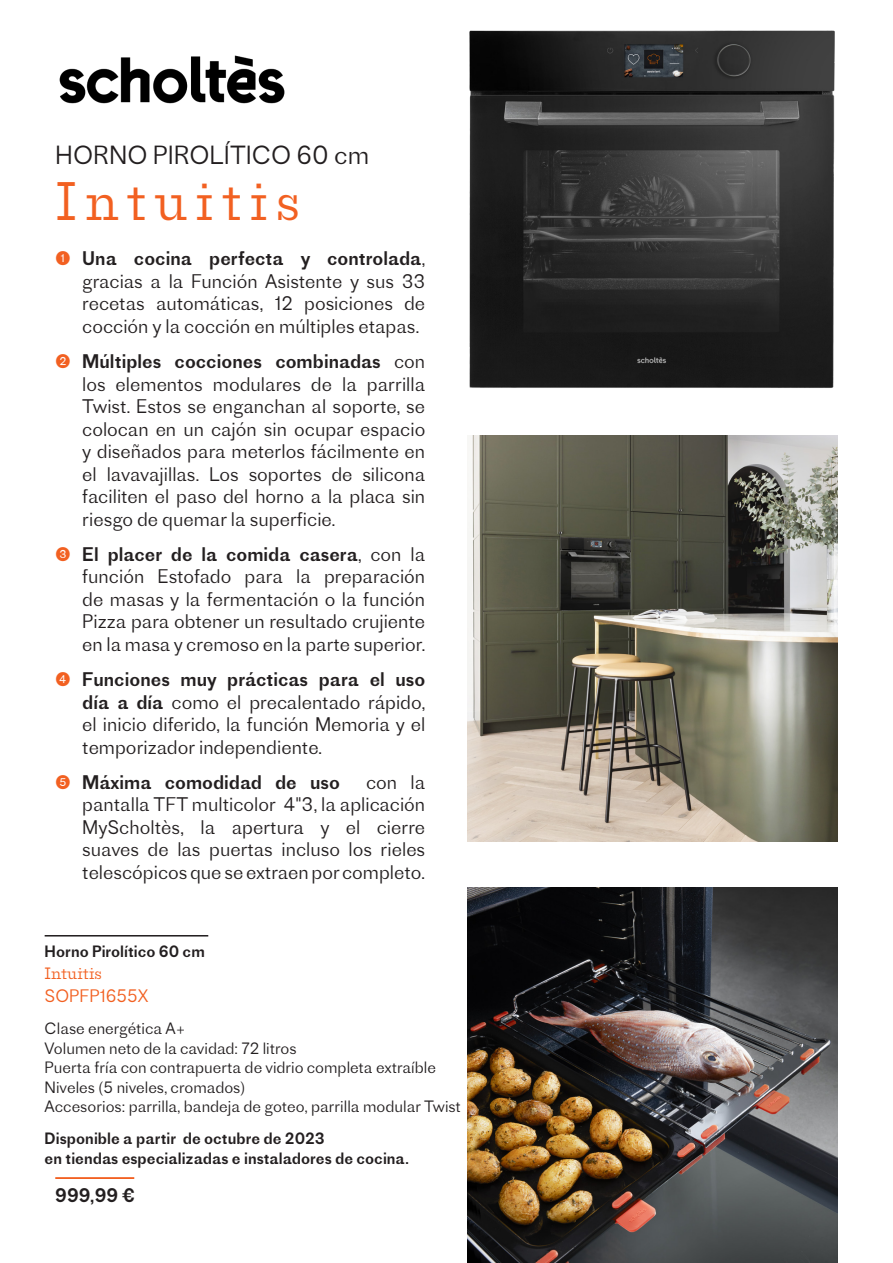
<style>
.page{position:relative;width:893px;height:1263px;background:#fff}
.page>*{position:absolute;margin:0;border:0;box-sizing:border-box;transform-origin:0 0}
.t1{font:300 49.5px "Proto Slab";letter-spacing:.16em;color:#f26021}
.t2{font:300 24px "Proto Grotesk";color:#231f20}
.t3{font:300 18px/22.5px "Proto Grotesk";color:#231f20;text-align:justify}
.t4{font:18px "Proto Grotesk";color:#231f20}
.t5{font:300 16.5px "Proto Grotesk";color:#f26021}
.t6{font:300 15px "Proto Grotesk";color:#231f20}
.t7{font:15px "Proto Grotesk";color:#231f20}
.t8{font:300 15px "Proto Slab";color:#f26021}
.s1{color:#f26021}
.s2{font-weight:400}
.s3{font-weight:300;color:#f26021}
</style>
<div class="page">
<img style="left:468px;top:888px;width:370px;height:375px">
<img style="left:468px;top:435px;width:370px;height:407px">
<hr style="left:45px;top:935px;width:163px;height:1px;background:#231f20">
<hr style="left:55px;top:1177px;width:79px;height:2px;background:#f26021">
<img style="left:469px;top:30px;width:366px;height:358px">
<img style="left:59px;top:55px;width:226px;height:49px">
<p class="t2" style="left:55px;top:139px;width:316px">HORNO PIROLÍTICO 60 cm</p>
<p class="t1" style="left:56px;top:167px;width:246px">Intuitis</p>
<p class="t3" style="left:82px;top:247px;width:345px;text-indent:-27px"><span class="s1">➊</span> <span class="s2">Una cocina perfecta y controlada</span>, gracias a la Función Asistente y sus 33 recetas automáticas, 12 posiciones de cocción y la cocción en múltiples etapas.</p>
<p class="t3" style="left:82px;top:349px;width:345px;text-indent:-27px"><span class="s1">➋</span> <span class="s2">Múltiples cocciones combinadas</span> con los elementos modulares de la parrilla Twist. Estos se enganchan al soporte, se colocan en un cajón sin ocupar espacio y diseñados para meterlos fácilmente en el lavavajillas. Los soportes de silicona faciliten el paso del horno a la placa sin riesgo de quemar la superficie.</p>
<p class="t3" style="left:82px;top:542px;width:345px;text-indent:-27px"><span class="s1">➌</span> <span class="s2">El placer de la comida casera</span>, con la función Estofado para la preparación de masas y la fermentación o la función Pizza para obtener un resultado crujiente en la masa y cremoso en la parte superior.</p>
<p class="t3" style="left:82px;top:667px;width:345px;text-indent:-27px"><span class="s1">➍</span> <span class="s2">Funciones muy prácticas para el uso día a día</span> como el precalentado rápido, el inicio diferido, la función Memoria y el temporizador independiente.</p>
<p class="t4" style="left:55px;top:769px;width:286px"><span class="s3">➎</span> Máxima comodidad de uso</p>
<p class="t3" style="left:82px;top:770px;width:344px;text-indent:284px">con la pantalla TFT multicolor 4"3, la aplicación MyScholtès, la apertura y el cierre suaves de las puertas incluso los rieles telescópicos que se extraen por completo.</p>
<p class="t7" style="left:45px;top:941px;width:162px">Horno Pirolítico 60 cm</p>
<p class="t8" style="left:45px;top:963px;width:59px">Intuitis</p>
<p class="t5" style="left:45px;top:984px;width:105px">SOPFP1655X</p>
<p class="t6" style="left:45px;top:1018px;width:142px">Clase energética A+</p>
<p class="t6" style="left:45px;top:1037px;width:253px">Volumen neto de la cavidad: 72 litros</p>
<p class="t6" style="left:45px;top:1057px;width:393px">Puerta fría con contrapuerta de vidrio completa extraíble</p>
<p class="t6" style="left:45px;top:1076px;width:202px">Niveles (5 niveles, cromados)</p>
<p class="t6" style="left:45px;top:1096px;width:418px">Accesorios: parrilla, bandeja de goteo, parrilla modular Twist</p>
<p class="t7" style="left:45px;top:1128px;width:282px">Disponible a partir de octubre de 2023</p>
<p class="t7" style="left:45px;top:1148px;width:366px">en tiendas especializadas e instaladores de cocina.</p>
<p class="t4" style="left:55px;top:1183px;width:81px">999,99 €</p>
</div>
